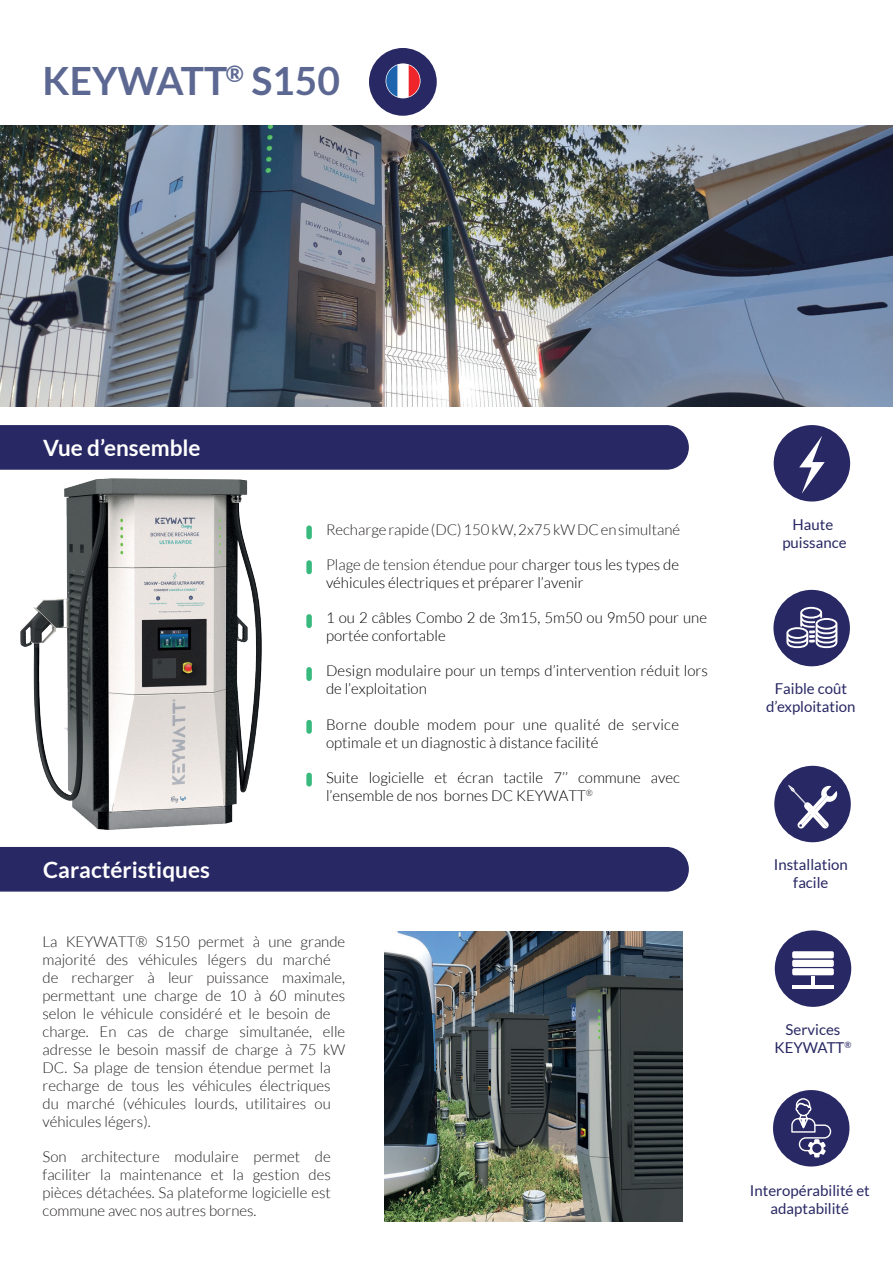
<style>
.page{position:relative;width:893px;height:1263px;background:#fff}
.page>*{position:absolute;margin:0;border:0;box-sizing:border-box;transform-origin:0 0}
.t1{font:700 39px "Lato";color:#5c6892}
.t2{font:700 22.5px "Lato";color:#fff}
.t3{font:300 15px/18px "Lato";color:#231f20}
.t4{font:300 15px/18px "Lato";color:#000001}
.t5{font:15px/18px "Lato";color:#282864;text-align:center}
.s1{color:#231f20}
</style>
<div class="page">
<img style="left:0;top:126px;width:893px;height:280px">
<div style="left:0;top:847px;width:689px;height:44px;background:#282864"></div>
<div style="left:0;top:425px;width:689px;height:45px;background:#282864"></div>
<img style="left:385px;top:931px;width:297px;height:290px">
<div style="left:306px;top:525px;width:6px;height:14px;background:#38b97d;border-radius:3px"></div>
<div style="left:306px;top:560px;width:6px;height:14px;background:#38b97d;border-radius:3px"></div>
<div style="left:306px;top:614px;width:6px;height:14px;background:#38b97d;border-radius:3px"></div>
<div style="left:306px;top:667px;width:6px;height:14px;background:#38b97d;border-radius:3px"></div>
<div style="left:306px;top:720px;width:6px;height:14px;background:#38b97d;border-radius:3px"></div>
<div style="left:306px;top:773px;width:6px;height:13px;background:#38b97d;border-radius:3px"></div>
<div style="left:774px;top:425px;width:76px;height:76px;background:#282864;border-radius:50%"></div>
<svg style="left:799px;top:436px;width:26px;height:58px"></svg>
<div style="left:773px;top:590px;width:77px;height:76px;background:#282864;border-radius:50%"></div>
<svg style="left:786px;top:607px;width:51px;height:41px"></svg>
<div style="left:774px;top:766px;width:77px;height:76px;background:#282864;border-radius:50%"></div>
<svg style="left:788px;top:785px;width:50px;height:44px"></svg>
<div style="left:775px;top:930px;width:76px;height:77px;background:#282864;border-radius:50%"></div>
<svg style="left:811px;top:976px;width:4px;height:9px"></svg>
<hr style="left:792px;top:985px;width:42px;height:3px;background:#fff">
<div style="left:792px;top:951px;width:42px;height:7px;background:#fff;border-radius:2px"></div>
<div style="left:792px;top:968px;width:42px;height:7px;background:#fff;border-radius:2px"></div>
<div style="left:792px;top:960px;width:42px;height:7px;background:#fff;border-radius:2px"></div>
<div style="left:773px;top:1090px;width:76px;height:76px;background:#282864;border-radius:50%"></div>
<svg style="left:791px;top:1098px;width:40px;height:59px"></svg>
<img style="left:20px;top:478px;width:242px;height:352px">
<div style="left:369px;top:48px;width:68px;height:68px;background:#282864;border-radius:50%"></div>
<svg style="left:386px;top:63px;width:34px;height:35px"></svg>
<svg style="left:386px;top:65px;width:11px;height:32px"></svg>
<svg style="left:409px;top:65px;width:11px;height:32px"></svg>
<h1 class="t1" style="left:43px;top:60px;width:299px">KEYWATT<sup>®</sup> S150</h1>
<h2 class="t2" style="left:43px;top:436px;width:159px">Vue d’ensemble</h2>
<h2 class="t2" style="left:43px;top:858px;width:168px">Caractéristiques</h2>
<p class="t3" style="left:326px;top:522px;width:356px">Recharge rapide (DC) 150 kW, 2x75 kW DC en simultané</p>
<p class="t4" style="left:326px;top:557px;width:355px"><span class="s1">Plage de tension étendue pour</span> charger tous les types de véhicules électriques et préparer l’avenir</p>
<p class="t4" style="left:326px;top:610px;width:383px">1 ou 2 câbles Combo 2 de 3m15, 5m50 ou 9m50 pour une portée confortable</p>
<p class="t4" style="left:326px;top:663px;width:383px">Design modulaire pour un temps d’intervention réduit lors de l’exploitation</p>
<p class="t4" style="left:326px;top:716px;width:355px">Borne double modem pour une qualité de service optimale et un diagnostic à distance facilité</p>
<p class="t4" style="left:326px;top:769px;width:355px">Suite logicielle et écran tactile 7’’ commune avec l’ensemble de nos bornes DC KEYWATT<sup>®</sup></p>
<p class="t3" style="left:43px;top:934px;width:304px">La KEYWATT® S150 permet à une grande majorité des véhicules légers du marché de recharger à leur puissance maximale, permettant une charge de 10 à 60 minutes selon le véhicule considéré et le besoin de charge. En cas de charge simultanée, elle adresse le besoin massif de charge à 75 kW DC. Sa plage de tension étendue permet la recharge de tous les véhicules électriques du marché (véhicules lourds, utilitaires ou véhicules légers).</p>
<p class="t3" style="left:43px;top:1149px;width:290px;text-align:justify">Son architecture modulaire permet de faciliter la maintenance et la gestion des pièces détachées. Sa plateforme logicielle est commune avec nos autres bornes.</p>
<p class="t5" style="left:782px;top:516px;width:66px">Haute puissance</p>
<p class="t5" style="left:766px;top:681px;width:91px">Faible coût d’exploitation</p>
<p class="t5" style="left:774px;top:857px;width:76px">Installation facile</p>
<p class="t5" style="left:775px;top:1021px;width:78px">Services<br>KEYWATT<sup>®</sup></p>
<p class="t5" style="left:750px;top:1182px;width:121px">Interopérabilité et adaptabilité</p>
</div>
